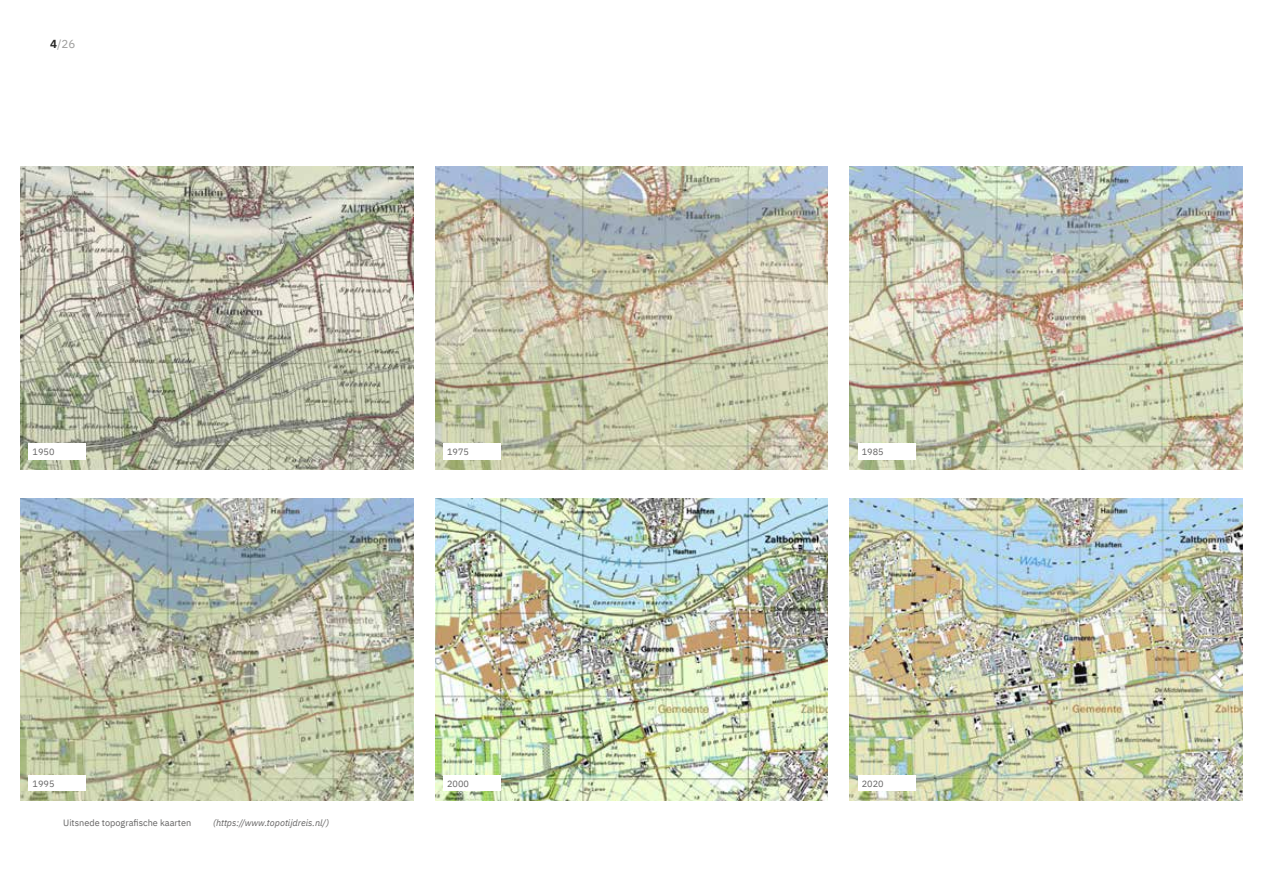
<style>
.page{position:relative;width:1263px;height:893px;background:#fff}
.page>*{position:absolute;margin:0;border:0;box-sizing:border-box;transform-origin:0 0}
.t1{font:11.7px "IBM Plex Sans";color:#9d9d9c}
.t2{font:9.15px "IBM Plex Sans";color:#646363}
.t3{font:italic 9.15px "IBM Plex Sans";color:#646363}
.s1{font-weight:700;color:#282827}
</style>
<div class="page">
<img style="left:849px;top:498px;width:393px;height:303px">
<img style="left:435px;top:498px;width:393px;height:303px">
<img style="left:435px;top:167px;width:393px;height:302px">
<img style="left:20px;top:498px;width:393px;height:303px">
<img style="left:20px;top:167px;width:393px;height:302px">
<img style="left:849px;top:167px;width:393px;height:302px">
<div style="left:29px;top:443px;width:57px;height:17px;background:#fff"></div>
<div style="left:443px;top:443px;width:58px;height:17px;background:#fff"></div>
<div style="left:858px;top:443px;width:57px;height:17px;background:#fff"></div>
<div style="left:29px;top:775px;width:57px;height:16px;background:#fff"></div>
<div style="left:443px;top:775px;width:58px;height:16px;background:#fff"></div>
<div style="left:858px;top:775px;width:57px;height:16px;background:#fff"></div>
<p class="t1" style="left:50px;top:35px;width:27px"><span class="s1">4</span>/26</p>
<p class="t2" style="left:33px;top:445px;width:23px">1950</p>
<p class="t2" style="left:447px;top:445px;width:23px">1975</p>
<p class="t2" style="left:862px;top:445px;width:23px">1985</p>
<p class="t2" style="left:33px;top:777px;width:23px">1995</p>
<p class="t2" style="left:447px;top:777px;width:23px">2000</p>
<p class="t2" style="left:862px;top:777px;width:23px">2020</p>
<p class="t2" style="left:63px;top:816px;width:130px">Uitsnede topografische kaarten</p>
<p class="t3" style="left:213px;top:816px;width:117px">(https://www.topotijdreis.nl/)</p>
</div>
